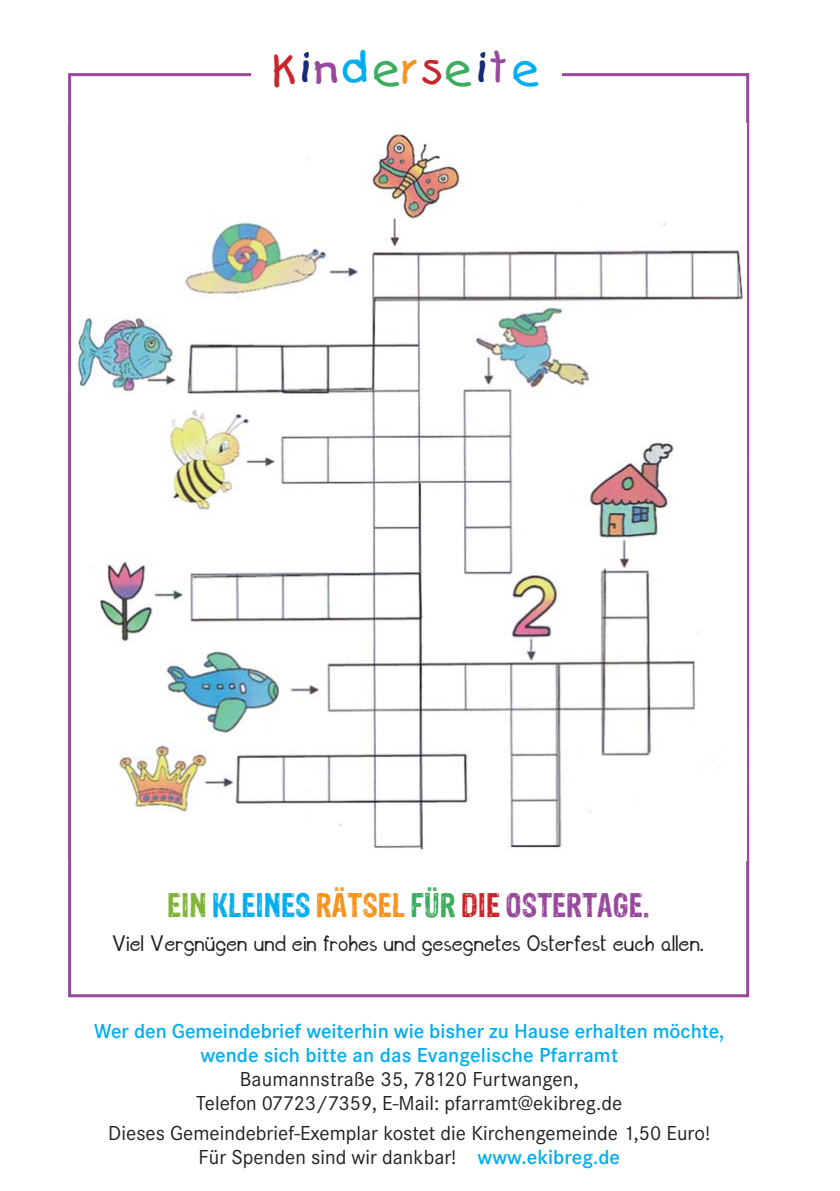
<style>
.page{position:relative;width:840px;height:1191px;background:#fff}
.page>*{position:absolute;margin:0;border:0;box-sizing:border-box;transform-origin:0 0}
.t1{font:48px "Keypaul Normal";letter-spacing:.1em;color:#c9252b}
.t2{font:28px "Sans Culottes";color:#98499c}
.t3{font:26px "Bernaise";color:#231f20}
.t4{font:21px/24px "Corporate S";color:#231f20;text-align:center}
.t5{font:600 21px/24px "Corporate S";color:#00aeef;text-align:center}
.s1{color:#162a75}
.s2{color:#98499c}
.s3{color:#00aeef}
.s4{color:#3cad5f}
.s5{color:#f7931d}
.s6{color:#7fb439}
.s7{color:#c9252b}
.s8{font-weight:600;color:#00aeef}
</style>
<div class="page">
<img style="left:71px;top:132px;width:674px;height:718px">
<h1 class="t1" style="left:272px;top:49px;width:270px">K<span class="s1">i</span><span class="s2">n</span><span class="s3">d</span><span class="s4">e</span><span class="s5">r</span>s<span class="s4">e</span><span class="s1">i</span><span class="s2">t</span><span class="s3">e</span></h1>
<h2 class="t2" style="left:167px;top:890px;width:484px"><span class="s6">EIN</span> <span class="s3">KLEINES</span> <span class="s5">RÄTSEL</span> <span class="s4">FÜR</span> <span class="s7">DIE</span> OSTERTAGE.</h2>
<p class="t3" style="left:113px;top:926px;width:592px">Viel Vergnügen und ein frohes und gesegnetes Osterfest euch allen.</p>
<p class="t5" style="left:94px;top:1021px;width:631px">Wer den Gemeindebrief weiterhin wie bisher zu Hause erhalten möchte, wende sich bitte an das Evangelische Pfarramt</p>
<p class="t4" style="left:196px;top:1069px;width:427px">Baumannstraße 35, 78120 Furtwangen,<br>Telefon 07723/7359, E-Mail: pfarramt@ekibreg.de</p>
<p class="t4" style="left:108px;top:1123px;width:603px">Dieses Gemeindebrief-Exemplar kostet die Kirchengemeinde 1,50 Euro!<br>Für Spenden sind wir dankbar! <span class="s8">www.ekibreg.de</span></p>
</div>
